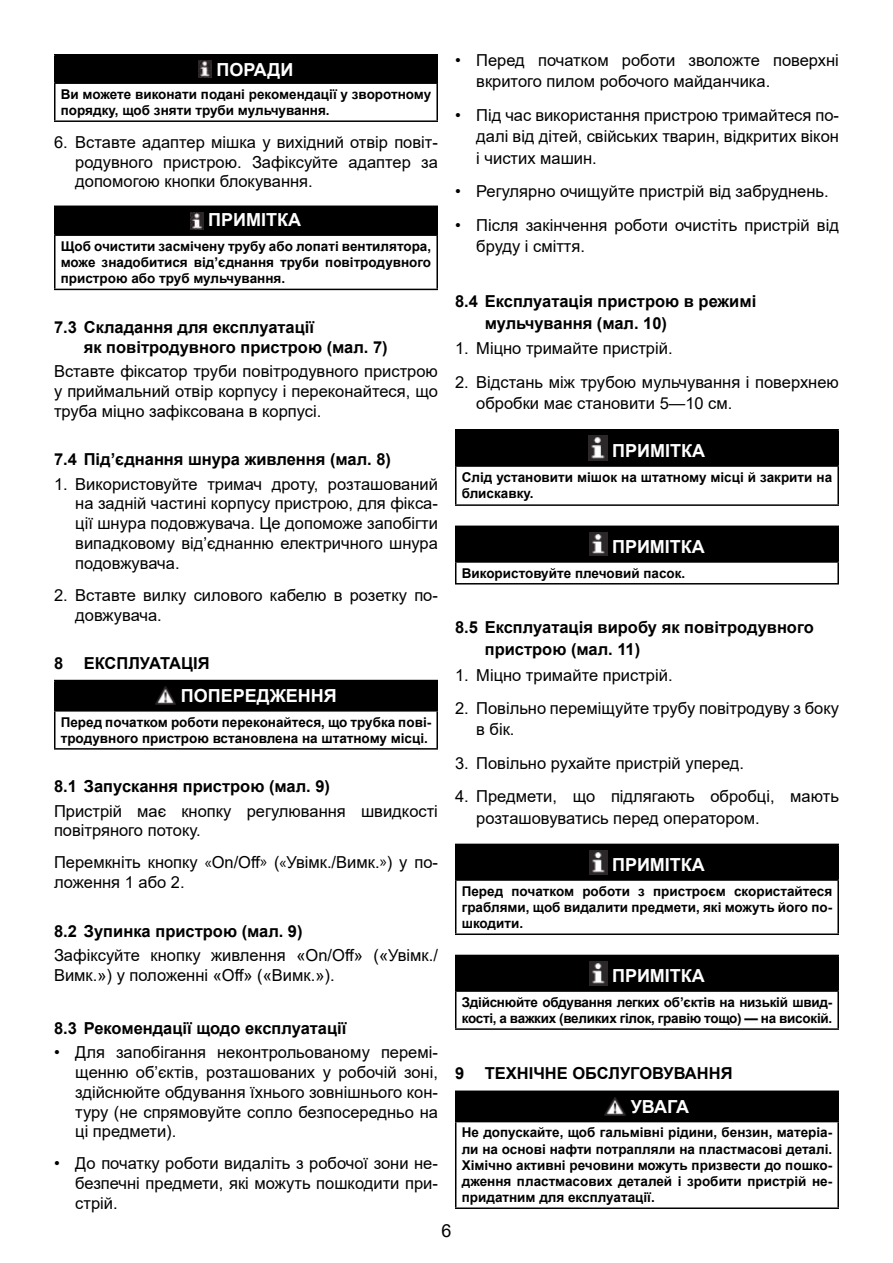
<style>
.page{position:relative;width:893px;height:1263px;background:#fff}
.page>*{position:absolute;margin:0;border:0;box-sizing:border-box;transform-origin:0 0}
.t1{font:700 18px "Arial";color:#fff}
.t2{font:18px "Arial";color:#000}
.t3{font:16.5px/19.8px "Arial";color:#000}
.t4{font:700 16.5px/21.5px "Arial";color:#000}
.t5{font:700 13.5px/16.2px "Arial";color:#000}
.t6{font:700 13.5px/16.2px "Arial";letter-spacing:-.02em;color:#000}
.s1{font-family:"Myriad Pro"}
</style>
<div class="page">
<div style="left:55px;top:55px;width:382px;height:28px;background:#000"></div>
<hr style="left:54px;top:54px;width:384px;height:2px;background:#000">
<hr style="left:54px;top:56px;width:2px;height:26px;background:#000">
<hr style="left:436px;top:56px;width:2px;height:26px;background:#000">
<hr style="left:54px;top:82px;width:384px;height:2px;background:#000">
<hr style="left:54px;top:84px;width:2px;height:36px;background:#000">
<hr style="left:436px;top:84px;width:2px;height:36px;background:#000">
<hr style="left:54px;top:120px;width:384px;height:2px;background:#000">
<img style="left:199px;top:61px;width:13px;height:16px">
<div style="left:55px;top:206px;width:382px;height:29px;background:#000"></div>
<hr style="left:54px;top:206px;width:384px;height:1px;background:#000">
<svg style="left:54px;top:207px;width:1px;height:27px"></svg>
<hr style="left:436px;top:207px;width:2px;height:27px;background:#000">
<hr style="left:54px;top:234px;width:384px;height:2px;background:#000">
<hr style="left:54px;top:236px;width:1px;height:53px;background:#000">
<hr style="left:436px;top:236px;width:2px;height:53px;background:#000">
<hr style="left:54px;top:289px;width:384px;height:1px;background:#000">
<img style="left:191px;top:212px;width:12px;height:17px">
<div style="left:55px;top:680px;width:382px;height:31px;background:#000"></div>
<hr style="left:54px;top:680px;width:384px;height:1px;background:#000">
<svg style="left:54px;top:681px;width:1px;height:29px"></svg>
<hr style="left:436px;top:681px;width:2px;height:29px;background:#000">
<hr style="left:54px;top:710px;width:384px;height:1px;background:#000">
<hr style="left:54px;top:711px;width:1px;height:37px;background:#000">
<hr style="left:436px;top:711px;width:2px;height:37px;background:#000">
<hr style="left:54px;top:748px;width:384px;height:2px;background:#000">
<img style="left:155px;top:686px;width:21px;height:19px">
<div style="left:456px;top:430px;width:382px;height:36px;background:#000"></div>
<hr style="left:455px;top:429px;width:384px;height:2px;background:#000">
<hr style="left:455px;top:431px;width:1px;height:34px;background:#000">
<hr style="left:837px;top:431px;width:2px;height:34px;background:#000">
<hr style="left:455px;top:465px;width:384px;height:2px;background:#000">
<hr style="left:455px;top:467px;width:1px;height:37px;background:#000">
<hr style="left:837px;top:467px;width:2px;height:37px;background:#000">
<hr style="left:455px;top:504px;width:384px;height:2px;background:#000">
<img style="left:589px;top:436px;width:18px;height:24px">
<div style="left:456px;top:526px;width:382px;height:36px;background:#000"></div>
<hr style="left:455px;top:526px;width:384px;height:1px;background:#000">
<hr style="left:455px;top:527px;width:1px;height:34px;background:#000">
<hr style="left:837px;top:527px;width:2px;height:34px;background:#000">
<hr style="left:455px;top:561px;width:384px;height:2px;background:#000">
<svg style="left:455px;top:563px;width:1px;height:20px"></svg>
<hr style="left:837px;top:563px;width:2px;height:20px;background:#000">
<hr style="left:455px;top:583px;width:384px;height:1px;background:#000">
<img style="left:589px;top:532px;width:18px;height:24px">
<div style="left:456px;top:844px;width:382px;height:36px;background:#000"></div>
<hr style="left:455px;top:844px;width:384px;height:1px;background:#000">
<hr style="left:455px;top:845px;width:1px;height:34px;background:#000">
<hr style="left:837px;top:845px;width:2px;height:34px;background:#000">
<hr style="left:455px;top:879px;width:384px;height:2px;background:#000">
<hr style="left:455px;top:881px;width:1px;height:52px;background:#000">
<hr style="left:837px;top:881px;width:2px;height:52px;background:#000">
<hr style="left:455px;top:933px;width:384px;height:2px;background:#000">
<img style="left:589px;top:850px;width:18px;height:24px">
<div style="left:456px;top:955px;width:382px;height:36px;background:#000"></div>
<hr style="left:455px;top:955px;width:384px;height:1px;background:#000">
<hr style="left:455px;top:956px;width:1px;height:34px;background:#000">
<hr style="left:837px;top:956px;width:2px;height:34px;background:#000">
<hr style="left:455px;top:990px;width:384px;height:2px;background:#000">
<hr style="left:455px;top:992px;width:1px;height:36px;background:#000">
<hr style="left:837px;top:992px;width:2px;height:36px;background:#000">
<hr style="left:455px;top:1028px;width:384px;height:2px;background:#000">
<img style="left:589px;top:961px;width:18px;height:24px">
<div style="left:456px;top:1091px;width:382px;height:30px;background:#000"></div>
<hr style="left:455px;top:1090px;width:384px;height:2px;background:#000">
<svg style="left:455px;top:1092px;width:1px;height:29px"></svg>
<hr style="left:837px;top:1092px;width:2px;height:29px;background:#000">
<hr style="left:455px;top:1121px;width:384px;height:1px;background:#000">
<hr style="left:455px;top:1122px;width:1px;height:85px;background:#000">
<hr style="left:837px;top:1122px;width:2px;height:85px;background:#000">
<hr style="left:455px;top:1207px;width:384px;height:2px;background:#000">
<img style="left:605px;top:1097px;width:21px;height:18px">
<p class="t1" style="left:217px;top:57px;width:78px">ПОРАДИ</p>
<p class="t5" style="left:61px;top:86px;width:372px">Ви можете виконати подані рекомендації у зворотному порядку, щоб зняти труби мульчування.</p>
<p class="t3" style="left:75px;top:132px;width:364px;text-align:justify;text-indent:-21px">6. Вставте адаптер мішка у вихідний отвір повіт&shy;родувного пристрою. Зафіксуйте адаптер за допомогою кнопки блокування.</p>
<p class="t1" style="left:208px;top:207px;width:94px">ПРИМІТКА</p>
<p class="t5" style="left:61px;top:238px;width:372px;text-align:justify">Щоб очистити засмічену трубу або лопаті вентилятора, може знадобитися від’єднання труби повітродувного пристрою або труб мульчування.</p>
<p class="t4" style="left:84px;top:317px;width:305px;line-height:19.8px;text-indent:-30px">7.3 Складання для експлуатації<br>як повітродувного пристрою (мал. 7)</p>
<p class="t3" style="left:54px;top:361px;width:385px;text-align:justify">Вставте фіксатор труби повітродувного пристрою у приймальний отвір корпусу і переконайтеся, що труба міцно зафіксована в корпусі.</p>
<p class="t4" style="left:54px;top:449px;width:338px">7.4 Під’єднання шнура живлення (мал. 8)</p>
<p class="t3" style="left:75px;top:474px;width:364px;text-align:justify;text-indent:-21px">1. Використовуйте тримач дроту, розташований на задній частині корпусу пристрою, для фікса&shy;ції шнура подовжувача. Це допоможе запобігти випадковому від’єднанню електричного шнура подовжувача.</p>
<p class="t3" style="left:75px;top:585px;width:364px;text-indent:-21px">2. Вставте вилку силового кабелю в розетку по&shy;довжувача.</p>
<p class="t4" style="left:54px;top:653px;width:157px">8 ЕКСПЛУАТАЦІЯ</p>
<p class="t1" style="left:181px;top:683px;width:157px">ПОПЕРЕДЖЕННЯ</p>
<p class="t5" style="left:61px;top:714px;width:372px">Перед початком роботи переконайтеся, що трубка пові&shy;тродувного пристрою встановлена на штатному місці.</p>
<p class="t4" style="left:54px;top:776px;width:278px">8.1 Запускання пристрою (мал. 9)</p>
<p class="t3" style="left:54px;top:801px;width:385px">Пристрій має кнопку регулювання швидкості повітряного потоку.</p>
<p class="t3" style="left:54px;top:852px;width:385px">Перемкніть кнопку <span class="s1">«</span>On/Оff<span class="s1">»</span> (<span class="s1">«</span>Увімк./Вимк. <span class="s1">»</span>) у по&shy;ложення 1 або 2.</p>
<p class="t4" style="left:54px;top:920px;width:250px">8.2 Зупинка пристрою (мал. 9)</p>
<p class="t3" style="left:54px;top:945px;width:385px">Зафіксуйте кнопку живлення «On/Оff» («Увімк./<br>Вимк. ») у положенні «Off» («Вимк. »).</p>
<p class="t4" style="left:54px;top:1017px;width:294px">8.3 Рекомендації щодо експлуатації</p>
<p class="t3" style="left:75px;top:1042px;width:364px;text-align:justify;text-indent:-21px">• Для запобігання неконтрольованому перемі&shy;щенню об’єктів, розташованих у робочій зоні, здійснюйте обдування їхнього зовнішнього кон&shy;туру (не спрямовуйте сопло безпосередньо на ці предмети).</p>
<p class="t3" style="left:75px;top:1153px;width:364px;text-align:justify;text-indent:-21px">• До початку роботи видаліть з робочої зони не&shy;безпечні предмети, які можуть пошкодити при&shy;стрій.</p>
<p class="t3" style="left:476px;top:49px;width:364px;line-height:21.5px;text-indent:-21px">• Перед початком роботи зволожте поверхні вкритого пилом робочого майданчика.</p>
<p class="t3" style="left:476px;top:104px;width:364px;line-height:21.5px;text-align:justify;text-indent:-21px">• Під час використання пристрою тримайтеся по&shy;далі від дітей, свійських тварин, відкритих вікон і чистих машин.</p>
<p class="t3" style="left:455px;top:182px;width:372px">• Регулярно очищуйте пристрій від забруднень.</p>
<p class="t3" style="left:476px;top:214px;width:364px;line-height:21.5px;text-indent:-21px">• Після закінчення роботи очистіть пристрій від бруду і сміття.</p>
<p class="t4" style="left:485px;top:291px;width:273px;text-indent:-30px">8.4 Експлуатація пристрою в режимі мульчування (мал. 10)</p>
<p class="t3" style="left:455px;top:338px;width:216px">1. Міцно тримайте пристрій.</p>
<p class="t3" style="left:476px;top:371px;width:364px;line-height:21.5px;text-indent:-21px">2. Відстань між трубою мульчування і поверхнею обробки має становити 5—10 см.</p>
<p class="t1" style="left:612px;top:438px;width:94px">ПРИМІТКА</p>
<p class="t5" style="left:462px;top:469px;width:372px">Слід установити мішок на штатному місці й закрити на блискавку.</p>
<p class="t1" style="left:612px;top:534px;width:94px">ПРИМІТКА</p>
<p class="t5" style="left:462px;top:565px;width:225px">Використовуйте плечовий пасок.</p>
<p class="t4" style="left:485px;top:617px;width:331px;text-indent:-30px">8.5 Експлуатація виробу як повітродувного пристрою (мал. 11)</p>
<p class="t3" style="left:455px;top:665px;width:216px">1. Міцно тримайте пристрій.</p>
<p class="t3" style="left:476px;top:697px;width:364px;line-height:21.5px;text-indent:-21px">2. Повільно переміщуйте трубу повітродуву з боку в бік.</p>
<p class="t3" style="left:455px;top:753px;width:288px">3. Повільно рухайте пристрій уперед.</p>
<p class="t3" style="left:476px;top:786px;width:364px;line-height:21.5px;text-indent:-21px">4. Предмети, що підлягають обробці, мають розташовуватись перед оператором.</p>
<p class="t1" style="left:612px;top:852px;width:94px">ПРИМІТКА</p>
<p class="t5" style="left:462px;top:883px;width:372px;text-align:justify">Перед початком роботи з пристроєм скористайтеся граблями, щоб видалити предмети, які можуть його по&shy;шкодити.</p>
<p class="t1" style="left:612px;top:963px;width:94px">ПРИМІТКА</p>
<p class="t6" style="left:462px;top:994px;width:372px">Здійснюйте обдування легких об’єктів на низькій швид&shy;кості, а важких (великих гілок, гравію тощо) — на високій.</p>
<p class="t4" style="left:455px;top:1062px;width:279px">9 ТЕХНІЧНЕ ОБСЛУГОВУВАННЯ</p>
<p class="t1" style="left:631px;top:1093px;width:60px">УВАГА</p>
<p class="t5" style="left:462px;top:1125px;width:372px;text-align:justify">Не допускайте, щоб гальмівні рідини, бензин, матеріа&shy;ли на основі нафти потрапляли на пластмасові деталі.<br>Хімічно активні речовини можуть призвести до пошко&shy;дження пластмасових деталей і зробити пристрій не&shy;придатним для експлуатації.</p>
<p class="t2" style="left:441px;top:1218px;width:12px">6</p>
</div>
